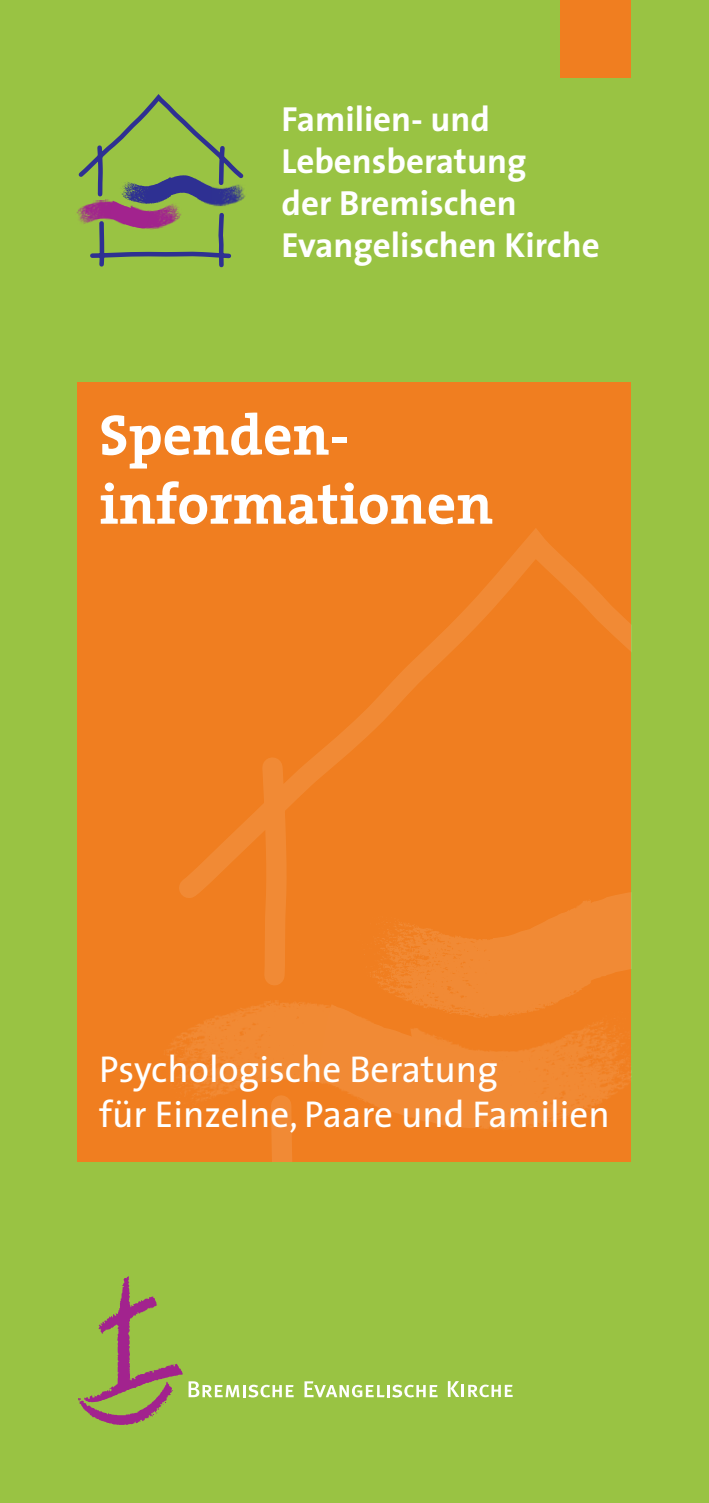
<style>
.page{position:relative;width:709px;height:1503px;background:#fff}
.page>*{position:absolute;margin:0;border:0;box-sizing:border-box;transform-origin:0 0}
.t1{font:700 57.5px/69px "The Serif";color:#fff}
.t2{font:37.5px/45px "The Sans";color:#fff}
.t3{font:700 35px/42px "The Sans";color:#fff}
</style>
<div class="page">
<div style="left:0;top:0;width:709px;height:1502px;background:#99c343"></div>
<div style="left:78px;top:382px;width:553px;height:779px;background:#f07e20"></div>
<svg style="left:167px;top:528px;width:464px;height:633px"></svg>
<svg style="left:316px;top:889px;width:315px;height:240px"></svg>
<div style="left:560px;top:0;width:71px;height:78px;background:#f07e20"></div>
<svg style="left:76px;top:94px;width:170px;height:173px"></svg>
<svg style="left:78px;top:1276px;width:216px;height:149px"></svg>
<svg style="left:304px;top:1381px;width:133px;height:16px"></svg>
<svg style="left:448px;top:1381px;width:64px;height:16px"></svg>
<p class="t3" style="left:281px;top:98px;width:320px">Familien- und<br>Lebensberatung<br>der Bremischen<br>Evangelischen Kirche</p>
<h1 class="t1" style="left:99px;top:399px;width:395px">Spenden‑ informationen</h1>
<p class="t2" style="left:99px;top:1045px;width:512px">Psychologische Beratung<br>für Einzelne, Paare und Familien</p>
</div>
